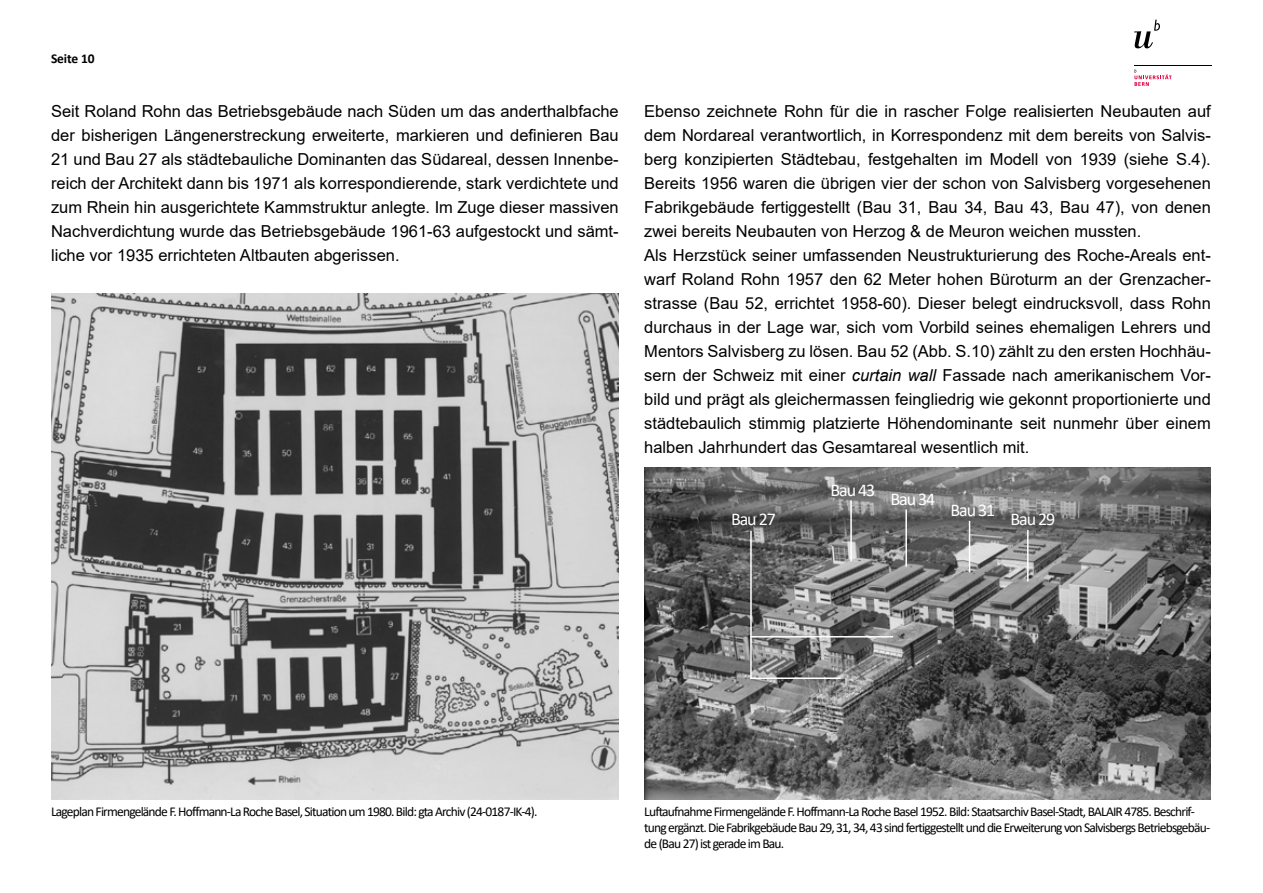
<style>
.page{position:relative;width:1263px;height:893px;background:#fff}
.page>*{position:absolute;margin:0;border:0;box-sizing:border-box;transform-origin:0 0}
.t1{font:18px "Calibri";letter-spacing:-.06em;color:#fff}
.t2{font:16.5px/24px "Arial";color:#000;text-align:justify}
.t3{font:13.5px/16.2px "Calibri";letter-spacing:-.06em;color:#000}
.t4{font:700 13.5px "Calibri";letter-spacing:-.01em;color:#000}
.s1{font-style:italic}
</style>
<div class="page">
<svg style="left:1134px;top:20px;width:26px;height:28px"></svg>
<hr style="left:1134px;top:65px;width:78px;height:1px;background:#000">
<svg style="left:1134px;top:69px;width:37px;height:17px"></svg>
<img style="left:644px;top:468px;width:567px;height:331px">
<img style="left:51px;top:294px;width:568px;height:505px">
<hr style="left:750px;top:531px;width:2px;height:147px;background:#fff">
<hr style="left:750px;top:677px;width:91px;height:2px;background:#fff">
<hr style="left:750px;top:636px;width:143px;height:1px;background:#fff">
<hr style="left:850px;top:500px;width:2px;height:61px;background:#fff">
<hr style="left:905px;top:509px;width:2px;height:58px;background:#fff">
<hr style="left:969px;top:521px;width:1px;height:51px;background:#fff">
<hr style="left:1027px;top:530px;width:1px;height:51px;background:#fff">
<p class="t4" style="left:51px;top:49px;width:45px">Seite 10</p>
<p class="t2" style="left:51px;top:99px;width:569px">Seit Roland Rohn das Betriebsgebäude nach Süden um das anderthalbfache der bisherigen Längenerstreckung erweiterte, markieren und definieren Bau 21 und Bau 27 als städtebauliche Dominanten das Südareal, dessen Innenbe&shy;reich der Architekt dann bis 1971 als korrespondierende, stark verdichtete und zum Rhein hin ausgerichtete Kammstruktur anlegte. Im Zuge dieser massiven Nachverdichtung wurde das Betriebsgebäude 1961-63 aufgestockt und sämt&shy;liche vor 1935 errichteten Altbauten abgerissen.</p>
<p class="t2" style="left:644px;top:99px;width:568px;text-align:left">Ebenso zeichnete Rohn für die in rascher Folge realisierten Neubauten auf dem Nordareal verantwortlich, in Korrespondenz mit dem bereits von Salvis&shy;berg konzipierten Städtebau, festgehalten im Modell von 1939 (siehe S.4).<br>Bereits 1956 waren die übrigen vier der schon von Salvisberg vorgesehenen Fabrikgebäude fertiggestellt (Bau 31, Bau 34, Bau 43, Bau 47), von denen zwei bereits Neubauten von Herzog &amp; de Meuron weichen mussten.<br>Als Herzstück seiner umfassenden Neustrukturierung des Roche-Areals ent&shy;warf Roland Rohn 1957 den 62 Meter hohen Büroturm an der Grenzacher&shy;strasse (Bau 52, errichtet 1958-60). Dieser belegt eindrucksvoll, dass Rohn durchaus in der Lage war, sich vom Vorbild seines ehemaligen Lehrers und Mentors Salvisberg zu lösen. Bau 52 (Abb. S.10) zählt zu den ersten Hochhäu&shy;sern der Schweiz mit einer <span class="s1">curtain wall</span> Fassade nach amerikanischem Vor&shy;bild und prägt als gleichermassen feingliedrig wie gekonnt proportionierte und städtebaulich stimmig platzierte Höhendominante seit nunmehr über einem halben Jahrhundert das Gesamtareal wesentlich mit.</p>
<p class="t1" style="left:731px;top:507px;width:46px">Bau 27</p>
<p class="t1" style="left:830px;top:477px;width:46px">Bau 43</p>
<p class="t1" style="left:890px;top:486px;width:46px">Bau 34</p>
<p class="t1" style="left:950px;top:498px;width:46px">Bau 31</p>
<p class="t1" style="left:1010px;top:507px;width:46px">Bau 29</p>
<p class="t3" style="left:51px;top:803px;width:488px">Lageplan Firmengelände F. Hoffmann-La Roche Basel, Situation um 1980. Bild: gta Archiv (24-0187-IK-4).</p>
<p class="t3" style="left:644px;top:803px;width:567px">Luftaufnahme Firmengelände F. Hoffmann-La Roche Basel 1952. Bild: Staatsarchiv Basel-Stadt, BALAIR 4785. Beschrif&shy;tung ergänzt. Die Fabrikgebäude Bau 29, 31, 34, 43 sind fertiggestellt und die Erweiterung von Salvisbergs Betriebsgebäu&shy;de (Bau 27) ist gerade im Bau.</p>
</div>
